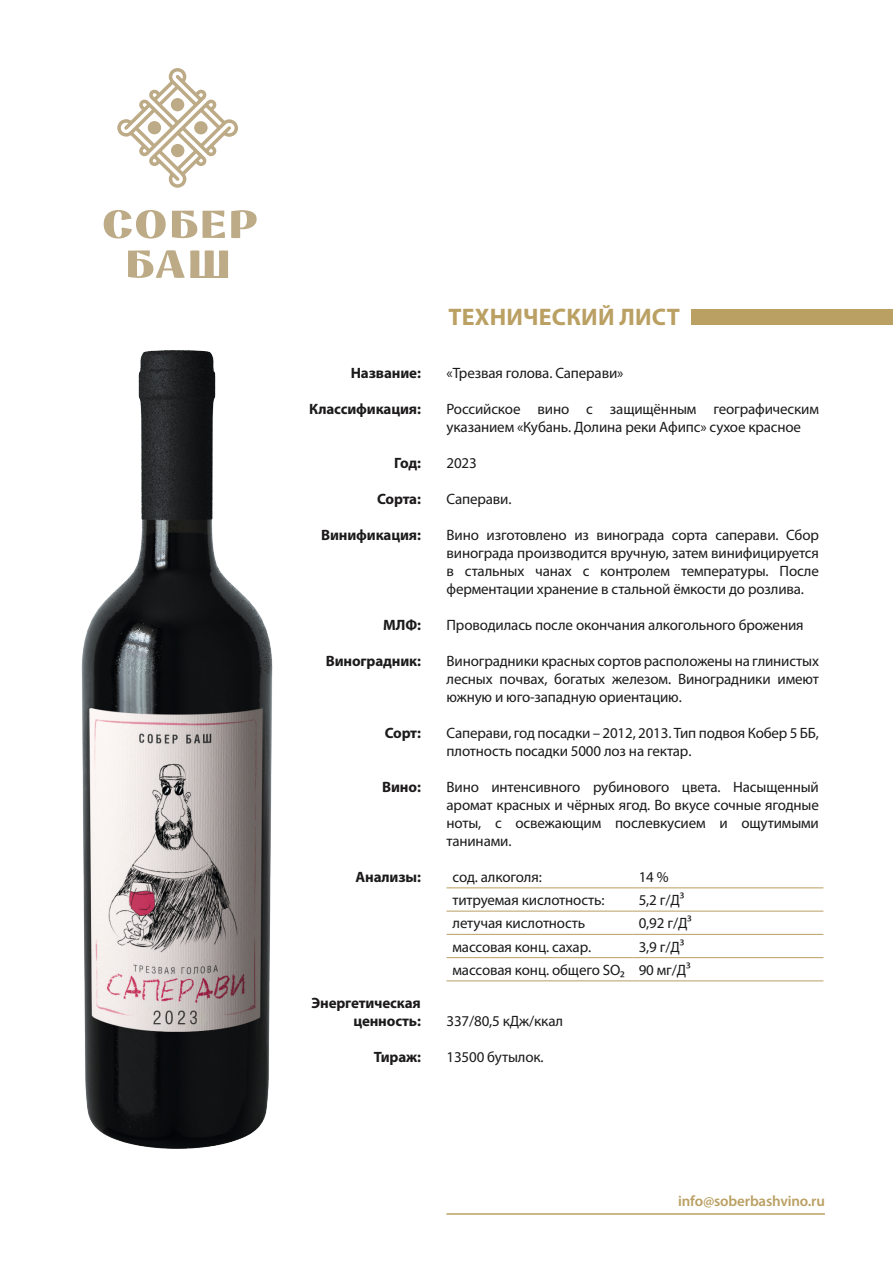
<style>
.page{position:relative;width:893px;height:1263px;background:#fff}
.page>*{position:absolute;margin:0;border:0;box-sizing:border-box;transform-origin:0 0}
.t1{font:700 24px "Myriad Pro";letter-spacing:.01em;color:#baa063}
.t2{font:15px/18px "Myriad Pro";letter-spacing:-.01em;color:#1c1a1b}
.t3{font:700 15px/18px "Myriad Pro";letter-spacing:-.01em;color:#1c1a1b;text-align:right}
.t4{font:600 15px "Myriad Pro";letter-spacing:-.01em;color:#baa063}
</style>
<div class="page">
<hr style="left:446px;top:1213px;width:379px;height:2px;background:#baa063">
<div style="left:691px;top:309px;width:202px;height:16px;background:#baa063"></div>
<svg style="left:103px;top:210px;width:63px;height:29px"></svg>
<svg style="left:231px;top:210px;width:26px;height:28px"></svg>
<svg style="left:172px;top:211px;width:53px;height:27px"></svg>
<svg style="left:128px;top:250px;width:100px;height:28px"></svg>
<svg style="left:117px;top:68px;width:121px;height:120px"></svg>
<div style="left:194px;top:121px;width:14px;height:13px;background:#bdaa86;border-radius:50%"></div>
<div style="left:171px;top:144px;width:13px;height:13px;background:#bdaa86;border-radius:50%"></div>
<div style="left:148px;top:121px;width:13px;height:13px;background:#bdaa86;border-radius:50%"></div>
<hr style="left:447px;top:887px;width:186px;height:1px;background:#baa063">
<hr style="left:633px;top:887px;width:190px;height:1px;background:#baa063">
<hr style="left:447px;top:911px;width:186px;height:1px;background:#baa063">
<hr style="left:633px;top:911px;width:190px;height:1px;background:#baa063">
<hr style="left:447px;top:934px;width:186px;height:1px;background:#baa063">
<hr style="left:633px;top:934px;width:190px;height:1px;background:#baa063">
<hr style="left:447px;top:957px;width:186px;height:1px;background:#baa063">
<hr style="left:633px;top:957px;width:190px;height:1px;background:#baa063">
<hr style="left:447px;top:980px;width:186px;height:1px;background:#baa063">
<hr style="left:633px;top:980px;width:190px;height:1px;background:#baa063">
<img style="left:81px;top:350px;width:192px;height:799px">
<h1 class="t1" style="left:448px;top:302px;width:233px">ТЕХНИЧЕСКИЙ ЛИСТ</h1>
<p class="t3" style="left:351px;top:363px;width:72px">Название:</p>
<p class="t2" style="left:447px;top:364px;width:178px">«Трезвая голова. Саперави»</p>
<p class="t3" style="left:309px;top:399px;width:113px">Классификация:</p>
<p class="t2" style="left:447px;top:400px;width:374px">Российское вино с защищённым географическим указанием «Кубань. Долина реки Афипс» сухое красное</p>
<p class="t3" style="left:394px;top:453px;width:28px">Год:</p>
<p class="t2" style="left:447px;top:454px;width:32px">2023</p>
<p class="t3" style="left:377px;top:489px;width:45px">Сорта:</p>
<p class="t2" style="left:447px;top:490px;width:66px">Саперави.</p>
<p class="t3" style="left:321px;top:525px;width:101px">Винификация:</p>
<p class="t2" style="left:447px;top:526px;width:374px;text-align:justify">Вино изготовлено из винограда сорта саперави. Сбор винограда производится вручную, затем винифицируется в стальных чанах с контролем температуры. После ферментации хранение в стальной ёмкости до розлива.</p>
<p class="t3" style="left:383px;top:615px;width:39px">МЛФ:</p>
<p class="t2" style="left:447px;top:616px;width:359px">Проводилась после окончания алкогольного брожения</p>
<p class="t3" style="left:326px;top:651px;width:97px">Виноградник:</p>
<p class="t2" style="left:447px;top:652px;width:374px;text-align:justify">Виноградники красных сортов расположены на глинистых лесных почвах, богатых железом. Виноградники имеют южную и юго-западную ориентацию.</p>
<p class="t3" style="left:385px;top:723px;width:38px">Сорт:</p>
<p class="t2" style="left:447px;top:724px;width:374px">Саперави, год посадки – 2012, 2013. Тип подвоя Кобер 5 ББ, плотность посадки 5000 лоз на гектар.</p>
<p class="t3" style="left:382px;top:777px;width:40px">Вино:</p>
<p class="t2" style="left:447px;top:778px;width:374px;text-align:justify">Вино интенсивного рубинового цвета. Насыщенный аромат красных и чёрных ягод. Во вкусе сочные ягодные ноты, с освежающим послевкусием и ощутимыми танинами.</p>
<p class="t3" style="left:355px;top:867px;width:67px">Анализы:</p>
<p class="t2" style="left:453px;top:867px;width:91px">сод. алкоголя:</p>
<p class="t2" style="left:639px;top:867px;width:31px">14 %</p>
<p class="t2" style="left:453px;top:891px;width:153px">титруемая кислотность:</p>
<p class="t2" style="left:639px;top:891px;width:47px">5,2 г/Д3</p>
<p class="t2" style="left:453px;top:914px;width:134px">летучая кислотность</p>
<p class="t2" style="left:639px;top:914px;width:55px">0,92 г/Д3</p>
<p class="t2" style="left:453px;top:937px;width:140px">массовая конц. сахар.</p>
<p class="t2" style="left:453px;top:935px;width:240px;line-height:23.2px;text-indent:186px">3,9 г/Д3 массовая конц. общего SO₂ 90 мг/Д3</p>
<p class="t3" style="left:312px;top:993px;width:111px">Энергетическая ценность:</p>
<p class="t2" style="left:447px;top:1012px;width:118px">337/80,5 кДж/ккал</p>
<p class="t3" style="left:374px;top:1047px;width:49px">Тираж:</p>
<p class="t2" style="left:447px;top:1048px;width:99px">13500 бутылок.</p>
<p class="t4" style="left:678px;top:1191px;width:148px">info@soberbashvino.ru</p>
</div>
